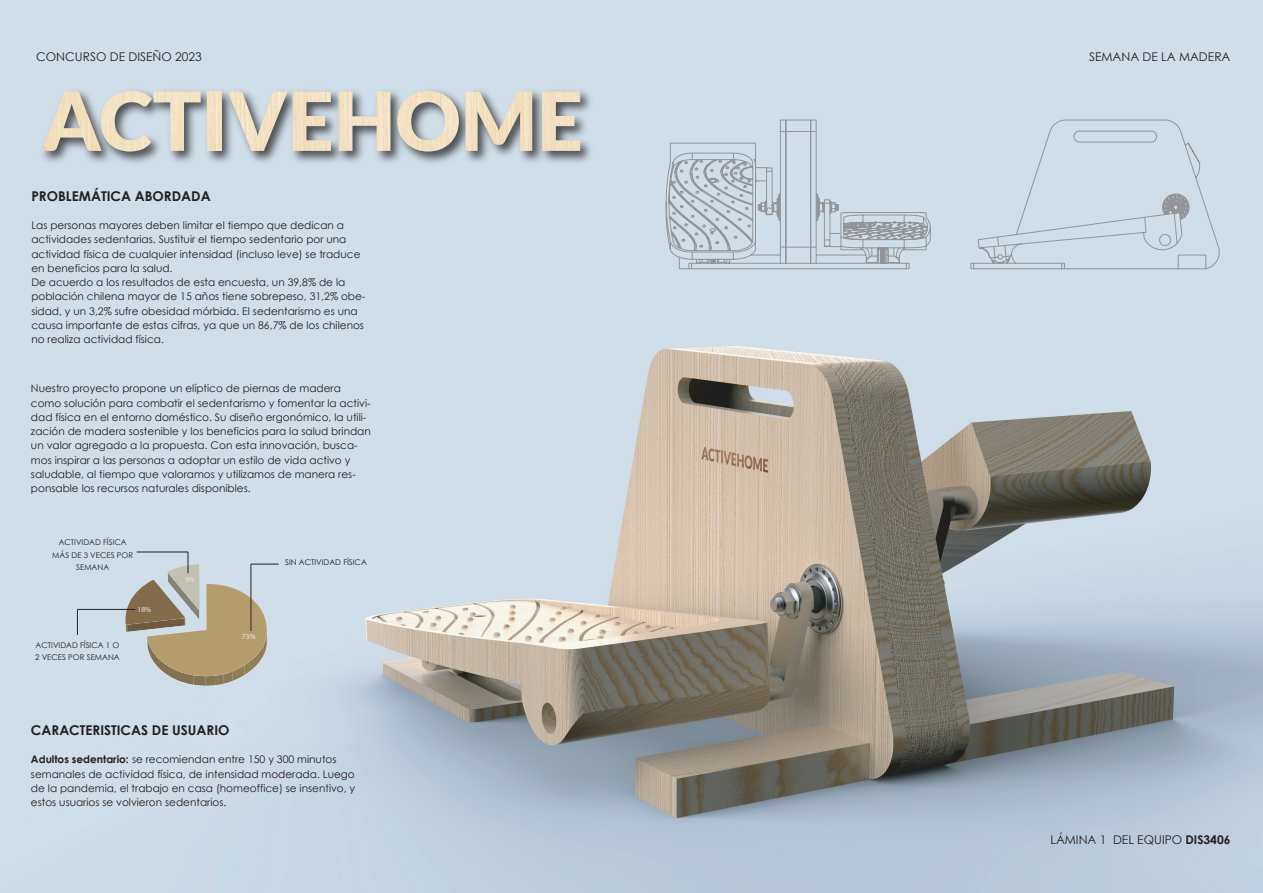
<style>
.page{position:relative;width:1263px;height:893px;background:#fff}
.page>*{position:absolute;margin:0;border:0;box-sizing:border-box;transform-origin:0 0}
.t1{font:700 13.5px "Century Gothic";color:#231f20}
.t2{font:12px "Century Gothic";color:#231f20}
.t3{font:10.5px/14.2px "Century Gothic";color:#231f20}
.t4{font:7.88px/12.5px "Century Gothic";color:#231f20}
.t5{font:7.5px "Myriad Pro";color:#e6e7e9}
.s1{font-weight:700}
</style>
<div class="page">
<img style="left:0;top:0;width:1263px;height:893px">
<img style="left:36px;top:85px;width:561px;height:83px">
<img style="left:42px;top:91px;width:110px;height:61px">
<img style="left:154px;top:92px;width:47px;height:59px">
<img style="left:208px;top:92px;width:14px;height:59px">
<img style="left:228px;top:92px;width:60px;height:59px">
<img style="left:293px;top:92px;width:38px;height:59px">
<img style="left:339px;top:92px;width:51px;height:59px">
<img style="left:397px;top:91px;width:62px;height:61px">
<img style="left:465px;top:92px;width:67px;height:59px">
<img style="left:542px;top:92px;width:38px;height:59px">
<svg style="left:125px;top:552px;width:154px;height:134px;background:#b8b5a6"></svg>
<hr style="left:137px;top:552px;width:51px;height:1px;background:#231f20">
<hr style="left:77px;top:609px;width:58px;height:1px;background:#231f20">
<svg style="left:77px;top:609px;width:1px;height:26px"></svg>
<svg style="left:666px;top:119px;width:265px;height:150px;background:#c4d1da"></svg>
<svg style="left:970px;top:119px;width:250px;height:150px;background:#cbd9e3"></svg>
<p class="t2" style="left:36px;top:49px;width:167px">CONCURSO DE DISEÑO 2023</p>
<p class="t2" style="left:1089px;top:49px;width:143px">SEMANA DE LA MADERA</p>
<p class="t1" style="left:31px;top:185px;width:181px">PROBLEMÁTICA ABORDADA</p>
<p class="t3" style="left:31px;top:218px;width:335px">Las personas mayores deben limitar el tiempo que dedican a actividades sedentarias. Sustituir el tiempo sedentario por una actividad física de cualquier intensidad (incluso leve) se traduce en beneficios para la salud.<br>De acuerdo a los resultados de esta encuesta, un 39,8% de la población chilena mayor de 15 años tiene sobrepeso, 31,2% obe&shy;sidad, y un 3,2% sufre obesidad mórbida. El sedentarismo es una causa importante de estas cifras, ya que un 86,7% de los chilenos no realiza actividad física.</p>
<p class="t3" style="left:31px;top:381px;width:341px">Nuestro proyecto propone un elíptico de piernas de madera como solución para combatir el sedentarismo y fomentar la activi&shy;dad física en el entorno doméstico. Su diseño ergonómico, la utili&shy;zación de madera sostenible y los beneficios para la salud brindan un valor agregado a la propuesta. Con esta innovación, busca&shy;mos inspirar a las personas a adoptar un estilo de vida activo y saludable, al tiempo que valoramos y utilizamos de manera res&shy;ponsable los recursos naturales disponibles.</p>
<p class="t4" style="left:52px;top:536px;width:82px;text-align:center">ACTIVIDAD FÍSICA<br>MÁS DE 3 VECES POR<br>SEMANA</p>
<p class="t4" style="left:35px;top:639px;width:86px">ACTIVIDAD FÍSICA 1 O<br>2 VECES POR SEMANA</p>
<p class="t5" style="left:138px;top:605px;width:15px">18%</p>
<p class="t5" style="left:185px;top:575px;width:11px">9%</p>
<p class="t5" style="left:242px;top:632px;width:15px">73%</p>
<p class="t4" style="left:285px;top:556px;width:83px">SIN ACTIVIDAD FÍSICA</p>
<p class="t1" style="left:31px;top:720px;width:200px">CARACTERISTICAS DE USUARIO</p>
<p class="t3" style="left:31px;top:752px;width:326px"><span class="s1">Adultos sedentario:</span> se recomiendan entre 150 y 300 minutos semanales de actividad física, de intensidad moderada. Luego de la pandemia, el trabajo en casa (homeoffice) se insentivo, y estos usuarios se volvieron sedentarios.</p>
<p class="t2" style="left:1050px;top:831px;width:181px">LÁMINA 1 DEL EQUIPO <span class="s1">DIS3406</span></p>
</div>
